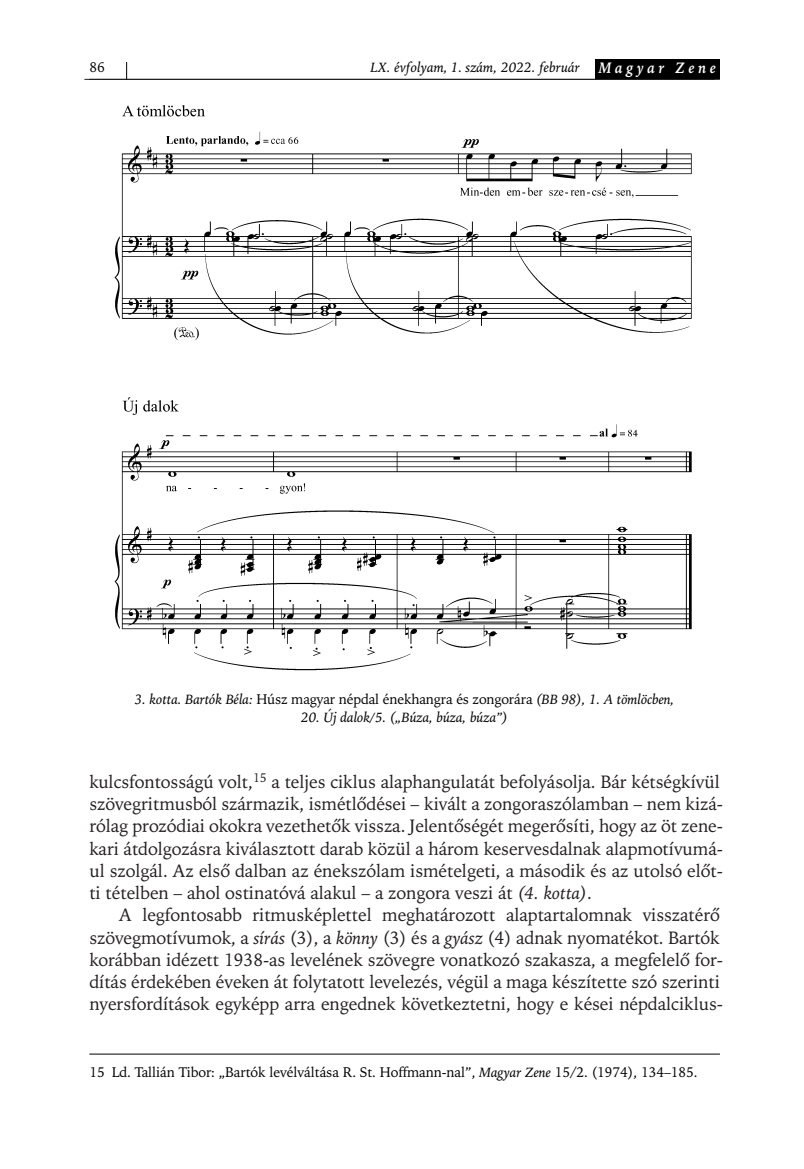
<style>
.page{position:relative;width:804px;height:1169px;background:#fff}
.page>*{position:absolute;margin:0;border:0;box-sizing:border-box;transform-origin:0 0}
.t1{font:17.85px/22.2px "Iowan Old Style";letter-spacing:-.005em;color:#231f20}
.t2{font:italic 14px "Iowan Old Style";letter-spacing:-.01em;color:#000}
.t3{font:14px "Iowan Old Style";letter-spacing:-.005em;color:#000}
.s1{font-weight:700;font-size:15.75px;color:#fff}
.s2{font-style:normal}
.s3{font-style:italic}
</style>
<div class="page">
<hr style="left:84px;top:79px;width:630px;height:1px;background:#231f20">
<hr style="left:89px;top:79px;width:630px;height:1px;background:#231f20">
<div style="left:595px;top:60px;width:124px;height:19px;background:#000"></div>
<svg style="left:126px;top:62px;width:1px;height:17px"></svg>
<hr style="left:89px;top:1054px;width:630px;height:1px;background:#000">
<img style="left:114px;top:105px;width:578px;height:566px">
<p class="t3" style="left:89px;top:62px;width:17px">86</p>
<p class="t2" style="left:370px;top:62px;width:348px">LX. évfolyam, 1. szám, 2022. február <span class="s1">M a g y a r Z e n e</span></p>
<p class="t2" style="left:135px;top:694px;width:541px">3. kotta. Bartók Béla: <span class="s2">Húsz magyar népdal énekhangra és zongorára</span> (BB 98), 1. A tömlöcben,</p>
<p class="t2" style="left:301px;top:711px;width:208px">20. Új dalok/5. („Búza, búza, búza”)</p>
<p class="t1" style="left:89px;top:772px;width:634px">kulcsfontosságú volt,<sup>15</sup> a teljes ciklus alaphangulatát befolyásolja. Bár kétségkívül szövegritmusból származik, ismétlôdései – kivált a zongoraszólamban – nem kizá&shy;rólag prozódiai okokra vezethetôk vissza. Jelentôségét megerôsíti, hogy az öt zene&shy;kari átdolgozásra kiválasztott darab közül a három keservesdalnak alapmotívumá&shy;ul szolgál. Az elsô dalban az énekszólam ismételgeti, a második és az utolsó elôt&shy;ti tételben – ahol ostinatóvá alakul – a zongora veszi át <span class="s3">(4. kotta)</span>.</p>
<p class="t1" style="left:89px;top:906px;width:634px;text-indent:30px">A legfontosabb ritmusképlettel meghatározott alaptartalomnak visszatérô szövegmotívumok, a <span class="s3">sírás</span> (3), a <span class="s3">könny</span> (3) és a <span class="s3">gyász</span> (4) adnak nyomatékot. Bartók korábban idézett 1938- as levelének szövegre vonatkozó szakasza, a megfelelô for&shy;dítás érdekében éveken át folytatott levelezés, végül a maga készítette szó szerinti nyersfordítások egyképp arra engednek következtetni, hogy e kései népdalciklus-</p>
<p class="t3" style="left:89px;top:1066px;width:609px">15 Ld. Tallián Tibor: „Bartók levélváltása R. St. Hoffmann- nal”, <span class="s3">Magyar Zene</span> 15/2. (1974), 134–185.</p>
</div>
